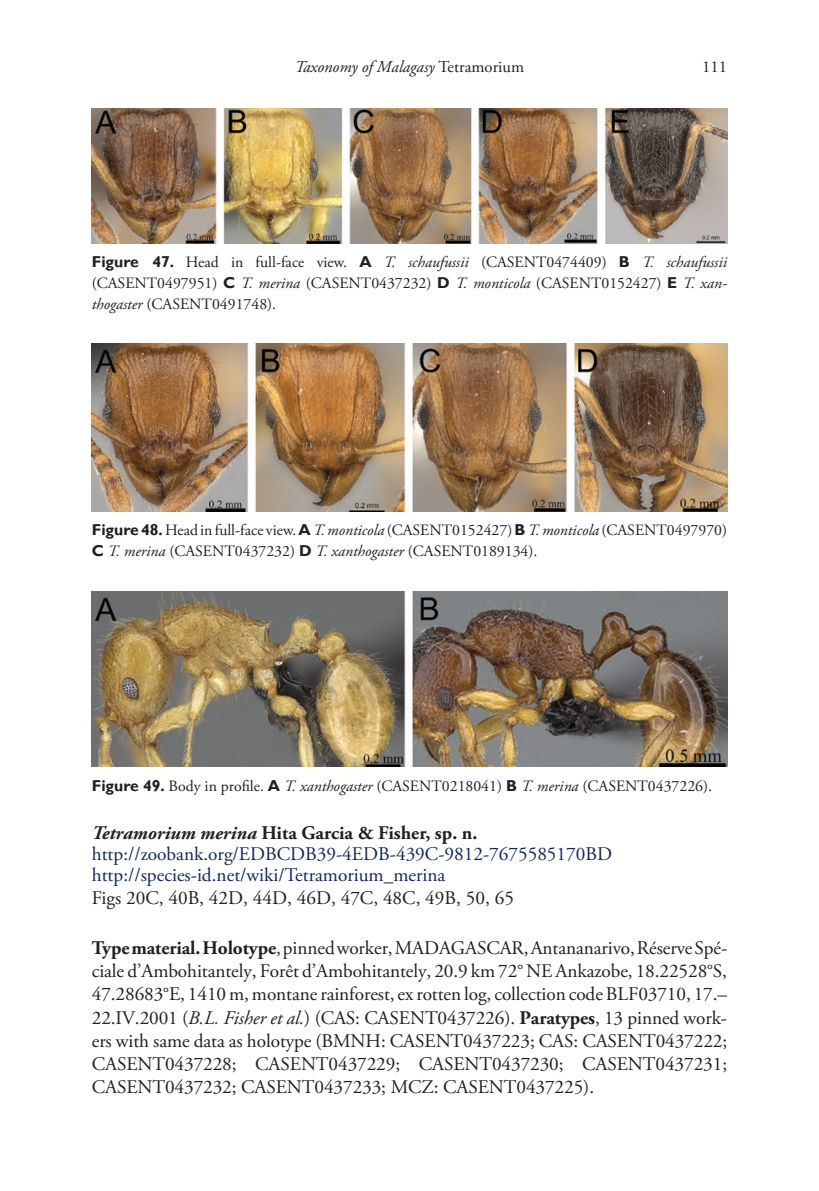
<style>
.page{position:relative;width:819px;height:1191px;background:#fff}
.page>*{position:absolute;margin:0;border:0;box-sizing:border-box;transform-origin:0 0}
.t1{font:19.25px/23.1px "Adobe Garamond Pro";letter-spacing:-.005em;color:#231f20;text-align:justify}
.t2{font:19.25px/21px "Adobe Garamond Pro";color:#122859}
.t3{font:italic 16.62px "Adobe Garamond Pro";color:#231f20}
.t4{font:16.62px "Adobe Garamond Pro";color:#231f20}
.t5{font:15.75px/21px "Adobe Garamond Pro";color:#231f20;text-align:justify}
.s1{font-style:normal}
.s2{font-family:"Gill Sans";font-weight:700}
.s3{font-style:italic}
.s4{font-weight:700;font-style:italic;color:#231f20}
.s5{font-weight:700;color:#231f20}
.s6{font-weight:700}
</style>
<div class="page">
<img style="left:92px;top:108px;width:635px;height:135px">
<img style="left:92px;top:344px;width:635px;height:167px">
<img style="left:92px;top:591px;width:635px;height:176px">
<p class="t3" style="left:295px;top:56px;width:231px">Taxonomy of Malagasy <span class="s1">Tetramorium</span></p>
<p class="t4" style="left:702px;top:56px;width:26px">111</p>
<p class="t5" style="left:92px;top:252px;width:636px"><span class="s2">Figure 47.</span> Head in full-face view. <span class="s2">A</span> <span class="s3">T. schaufussii</span> (CASENT0474409) <span class="s2">B</span> <span class="s3">T. schaufussii </span>(CASENT0497951) <span class="s2">C</span> <span class="s3">T. merina</span> (CASENT0437232) <span class="s2">D</span> <span class="s3">T. monticola</span> (CASENT0152427) <span class="s2">E</span> <span class="s3">T. xan&shy;thogaster</span> (CASENT0491748).</p>
<p class="t5" style="left:92px;top:520px;width:636px"><span class="s2">Figure 48.</span>Head in full-face view. <span class="s2">A</span><span class="s3">T. monticola</span> (CASENT0152427) <span class="s2">B</span><span class="s3">T. monticola</span> (CASENT0497970)<br><span class="s2">C</span> <span class="s3">T. merina</span> (CASENT0437232) <span class="s2">D</span> <span class="s3">T. xanthogaster</span> (CASENT0189134).</p>
<p class="t5" style="left:92px;top:776px;width:621px"><span class="s2">Figure 49.</span> Body in profile. <span class="s2">A</span> <span class="s3">T. xanthogaster</span> (CASENT0218041) <span class="s2">B</span> <span class="s3">T. merina</span> (CASENT0437226).</p>
<p class="t2" style="left:92px;top:822px;width:522px"><span class="s4">Tetramorium merina</span> <span class="s5">Hita Garcia &amp; Fisher, sp. n. </span>http://zoobank.org/EDBCDB39-4EDB-439C-9812-7675585170BD http://species-id.net/wiki/Tetramorium_merina</p>
<p class="t1" style="left:92px;top:887px;width:423px">Figs 20C, 40B, 42D, 44D, 46D, 47C, 48C, 49B, 50, 65</p>
<p class="t1" style="left:92px;top:937px;width:637px"><span class="s6">Type material. Holotype</span>, pinned worker, MADAGASCAR, Antananarivo, Réserve Spé&shy;ciale d’Ambohitantely, Forêt d’Ambohitantely, 20.9 km 72° NE Ankazobe, 18.22528°S, 47.28683°E, 1410 m, montane rainforest, ex rotten log, collection code BLF03710, 17.– 22.IV.2001 (<span class="s3">B.L. Fisher et al.</span>) (CAS: CASENT0437226). <span class="s6">Paratypes</span>, 13 pinned work&shy;ers with same data as holotype (BMNH: CASENT0437223; CAS: CASENT0437222; CASENT0437228; CASENT0437229; CASENT0437230; CASENT0437231; CASENT0437232; CASENT0437233; MCZ: CASENT0437225).</p>
</div>
